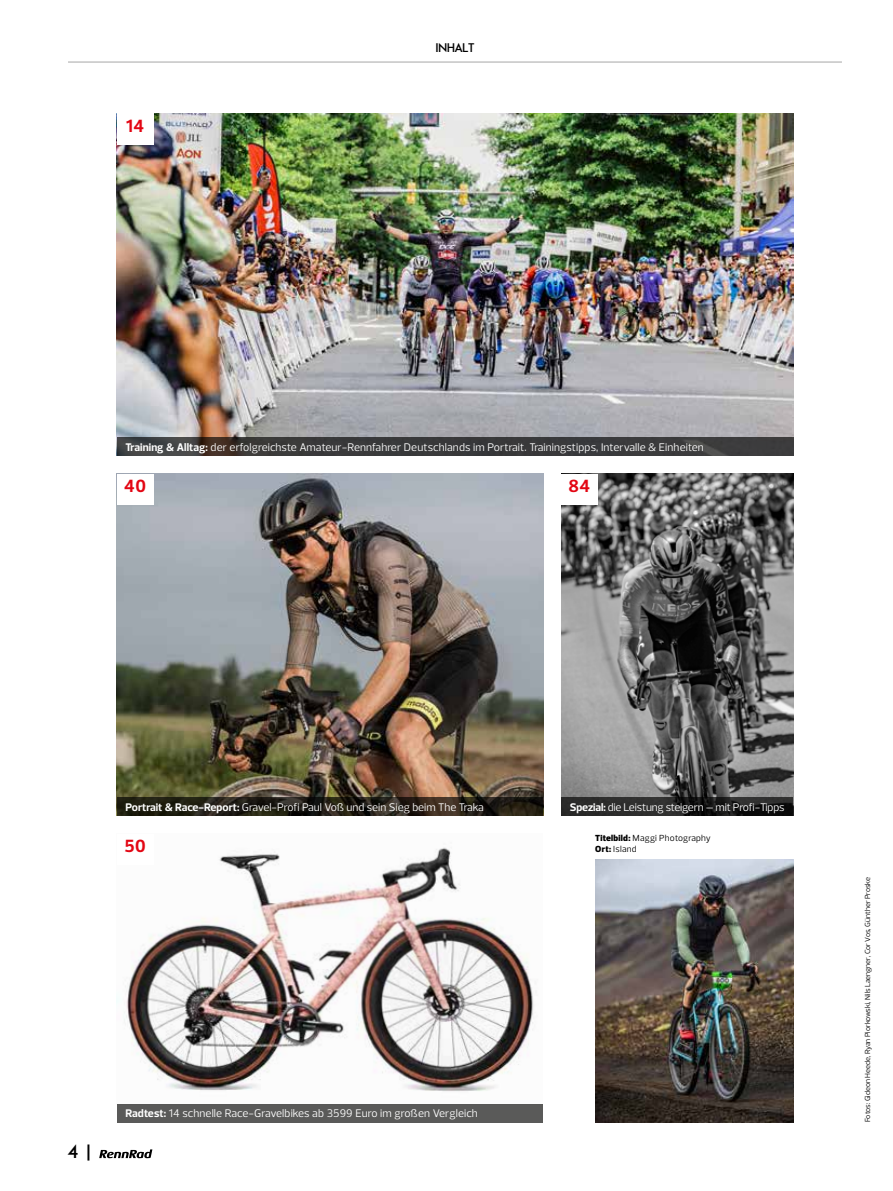
<style>
.page{position:relative;width:893px;height:1191px;background:#fff}
.page>*{position:absolute;margin:0;border:0;box-sizing:border-box;transform-origin:0 0}
.t1{font:700 18px "Prelo";letter-spacing:.03em;color:#e30613}
.t2{font:700 18px "Aramis";color:#000}
.t3{font:700 12px "Aramis";color:#000}
.t4{font:11.25px "Prelo";letter-spacing:.01em;color:#fff}
.t5{font:11.25px "Prelo";letter-spacing:-.01em;color:#fff}
.t6{font:9px "Prelo";letter-spacing:.03em;color:#000}
.t7{font:7.5px "Prelo";color:#000}
.s1{font-weight:700}
.s2{font-weight:900}
</style>
<div class="page">
<img style="left:595px;top:859px;width:198px;height:263px">
<svg style="left:99px;top:1149px;width:53px;height:9px"></svg>
<hr style="left:68px;top:61px;width:774px;height:2px;background:#c4c4c4">
<img style="left:117px;top:474px;width:426px;height:324px">
<div style="left:117px;top:474px;width:36px;height:30px;background:#fff"></div>
<img style="left:117px;top:114px;width:676px;height:324px">
<img style="left:561px;top:474px;width:232px;height:324px">
<img style="left:117px;top:847px;width:417px;height:245px">
<div style="left:117px;top:834px;width:36px;height:30px;background:#fff"></div>
<div style="left:561px;top:474px;width:36px;height:30px;background:#fff"></div>
<div style="left:117px;top:114px;width:36px;height:31px;background:#fff"></div>
<svg style="left:117px;top:438px;width:676px;height:18px;background:#3b3a3b"></svg>
<svg style="left:117px;top:798px;width:426px;height:18px;background:#241f15"></svg>
<svg style="left:561px;top:798px;width:232px;height:18px;background:#212121"></svg>
<div style="left:117px;top:1104px;width:426px;height:18px;background:#5a5a59"></div>
<h1 class="t1" style="left:126px;top:115px;width:19px">14</h1>
<p class="t3" style="left:436px;top:39px;width:40px">INHALT</p>
<p class="t4" style="left:125px;top:440px;width:580px"><span class="s1">Training &amp; Alltag:</span> der erfolgreichste Amateur-Rennfahrer Deutschlands im Portrait. Trainingstipps, Intervalle &amp; Einheiten</p>
<h1 class="t1" style="left:124px;top:475px;width:23px">40</h1>
<h1 class="t1" style="left:568px;top:475px;width:23px">84</h1>
<p class="t4" style="left:125px;top:800px;width:360px"><span class="s1">Portrait &amp; Race-Report:</span> Gravel-Profi Paul Voß und sein Sieg beim The Traka</p>
<p class="t5" style="left:570px;top:800px;width:216px"><span class="s1">Spezial:</span> die Leistung steigern – mit Profi-Tipps</p>
<p class="t6" style="left:595px;top:832px;width:117px"><span class="s2">Titelbild:</span> Maggi Photography</p>
<h1 class="t1" style="left:124px;top:835px;width:23px">50</h1>
<p class="t6" style="left:595px;top:843px;width:43px"><span class="s2">Ort:</span> Island</p>
<h1 class="t2" style="left:67px;top:1138px;width:24px">4 |</h1>
<p class="t4" style="left:125px;top:1106px;width:354px"><span class="s1">Radtest:</span> 14 schnelle Race-Gravelbikes ab 3599 Euro im großen Vergleich</p>
<p class="t7" style="left:863px;top:1122px;width:246px;rotate:-90deg">Fotos: Gideon Heede, Ryan Piorkowski, Nils Laengner, Cor Vos, Günther Proske</p>
</div>
